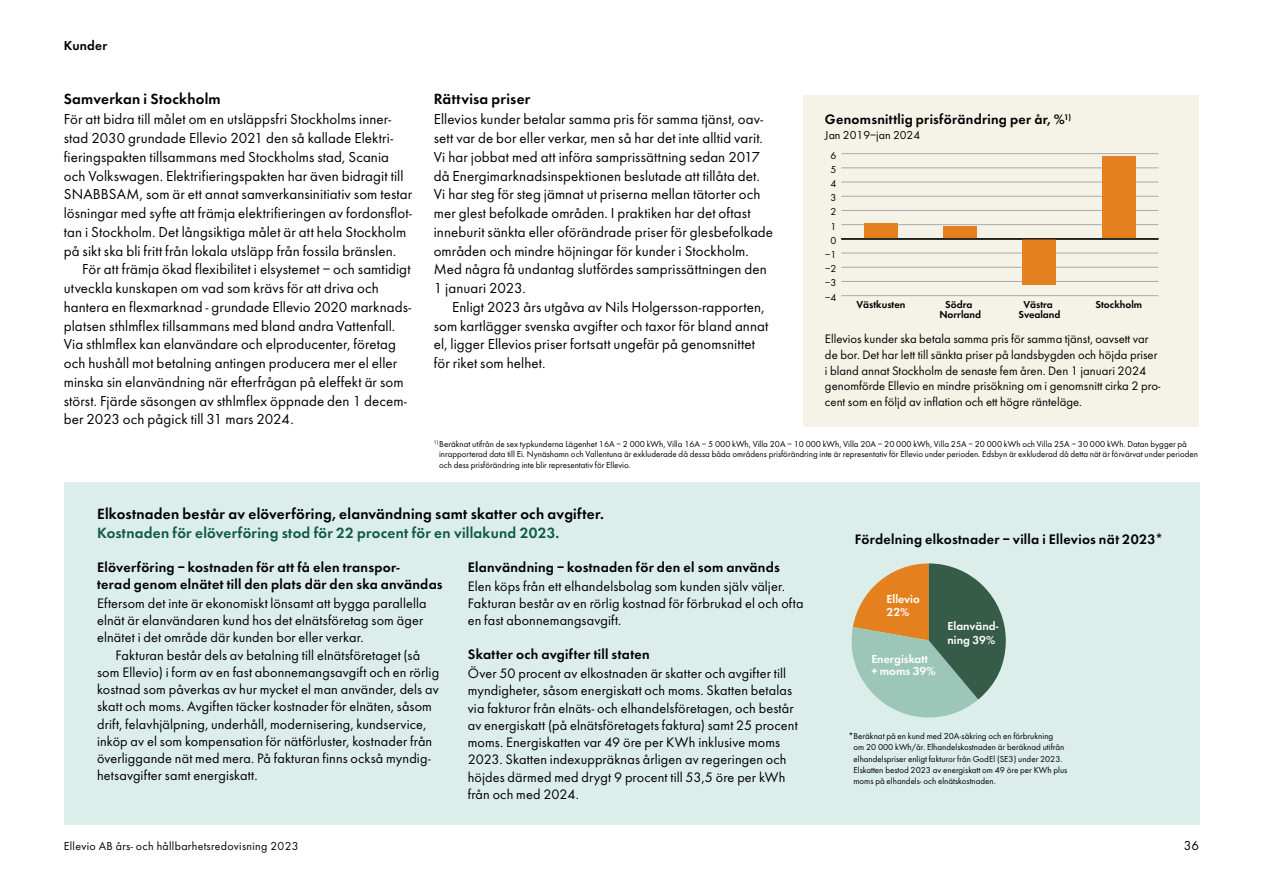
<style>
.page{position:relative;width:1263px;height:893px;background:#fff}
.page>*{position:absolute;margin:0;border:0;box-sizing:border-box;transform-origin:0 0}
.t1{font:600 15.3px "Futura EF";letter-spacing:.015em;color:#000}
.t2{font:600 15.3px "Futura EF";letter-spacing:.015em;color:#0f5a46}
.t3{font:15px/18.8px "Futura EF";letter-spacing:.005em;color:#000}
.t4{font:14.25px/17.2px "Futura EF";letter-spacing:.01em;color:#000}
.t5{font:600 14.25px/17.2px "Futura EF";letter-spacing:.02em;color:#000}
.t6{font:600 13.5px "Futura EF";letter-spacing:.02em;color:#000}
.t7{font:13.5px "Futura EF";color:#000}
.t8{font:12.75px/15.6px "Futura EF";color:#000}
.t9{font:600 12px/13.5px "Futura EF";color:#fff}
.t10{font:12px "Futura EF";letter-spacing:.025em;color:#000}
.t11{font:12px "Futura EF";color:#000}
.t12{font:600 10.5px/10.5px "Futura EF";color:#000;text-align:center}
.t13{font:10.5px "Futura EF";color:#000}
.t14{font:9px/11.2px "Futura EF";color:#000}
</style>
<div class="page">
<div style="left:804px;top:95px;width:395px;height:332px;background:#f5f2e8"></div>
<div style="left:64px;top:483px;width:1135px;height:342px;background:#dbeeea"></div>
<svg style="left:851px;top:563px;width:155px;height:155px"></svg>
<hr style="left:841px;top:295px;width:317px;height:1px;background:#aca9a9">
<hr style="left:841px;top:281px;width:317px;height:1px;background:#aca9a9">
<hr style="left:841px;top:267px;width:317px;height:1px;background:#aca9a9">
<hr style="left:841px;top:253px;width:317px;height:1px;background:#aca9a9">
<hr style="left:841px;top:224px;width:317px;height:1px;background:#aca9a9">
<hr style="left:841px;top:210px;width:317px;height:1px;background:#aca9a9">
<hr style="left:841px;top:196px;width:317px;height:1px;background:#aca9a9">
<hr style="left:841px;top:182px;width:317px;height:1px;background:#aca9a9">
<hr style="left:841px;top:168px;width:317px;height:1px;background:#aca9a9">
<hr style="left:841px;top:153px;width:317px;height:1px;background:#aca9a9">
<div style="left:864px;top:223px;width:33px;height:16px;background:#e4811e"></div>
<div style="left:943px;top:226px;width:34px;height:13px;background:#e4811e"></div>
<div style="left:1023px;top:239px;width:33px;height:45px;background:#e4811e"></div>
<div style="left:1102px;top:156px;width:33px;height:83px;background:#e4811e"></div>
<hr style="left:841px;top:238px;width:317px;height:2px;background:#232321">
<p class="t6" style="left:64px;top:37px;width:45px">Kunder</p>
<p class="t1" style="left:64px;top:90px;width:158px">Samverkan i Stockholm</p>
<p class="t3" style="left:64px;top:110px;width:350px">För att bidra till målet om en utsläppsfri Stockholms inner&shy;stad 2030 grundade Ellevio 2021 den så kallade Elektri&shy;fieringspakten tillsammans med Stockholms stad, Scania och Volkswagen. Elektrifieringspakten har även bidragit till SNABBSAM, som är ett annat samverkansinitiativ som testar lösningar med syfte att främja elektrifieringen av fordonsflot&shy;tan i Stockholm. Det långsiktiga målet är att hela Stockholm på sikt ska bli fritt från lokala utsläpp från fossila bränslen.</p>
<p class="t3" style="left:64px;top:260px;width:349px;text-indent:18px">För att främja ökad flexibilitet i elsystemet – och samtidigt utveckla kunskapen om vad som krävs för att driva och hantera en flexmarknad - grundade Ellevio 2020 marknads&shy;platsen sthlmflex tillsammans med bland andra Vattenfall.<br>Via sthlmflex kan elanvändare och elproducenter, företag och hushåll mot betalning antingen producera mer el eller minska sin elanvändning när efterfrågan på eleffekt är som störst. Fjärde säsongen av sthlmflex öppnade den 1 decem&shy;ber 2023 och pågick till 31 mars 2024.</p>
<p class="t1" style="left:434px;top:90px;width:98px">Rättvisa priser</p>
<p class="t3" style="left:434px;top:110px;width:341px">Ellevios kunder betalar samma pris för samma tjänst, oav&shy;sett var de bor eller verkar, men så har det inte alltid varit.<br>Vi har jobbat med att införa samprissättning sedan 2017 då Energimarknadsinspektionen beslutade att tillåta det.<br>Vi har steg för steg jämnat ut priserna mellan tätorter och mer glest befolkade områden. I praktiken har det oftast inneburit sänkta eller oförändrade priser för glesbefolkade områden och mindre höjningar för kunder i Stockholm.<br>Med några få undantag slutfördes samprissättningen den 1 januari 2023.</p>
<p class="t3" style="left:434px;top:297px;width:336px;text-indent:18px">Enligt 2023 års utgåva av Nils Holgersson-rapporten, som kartlägger svenska avgifter och taxor för bland annat el, ligger Ellevios priser fortsatt ungefär på genomsnittet för riket som helhet.</p>
<p class="t5" style="left:825px;top:111px;width:248px">Genomsnittlig prisförändring per år, %<sup>1)</sup></p>
<p class="t11" style="left:825px;top:128px;width:97px">Jan 2019–jan 2024</p>
<p class="t13" style="left:830px;top:149px;width:7px">6</p>
<p class="t13" style="left:830px;top:163px;width:7px">5</p>
<p class="t13" style="left:830px;top:178px;width:7px">4</p>
<p class="t13" style="left:830px;top:192px;width:7px">3</p>
<p class="t13" style="left:830px;top:206px;width:7px">2</p>
<p class="t13" style="left:830px;top:220px;width:7px">1</p>
<p class="t13" style="left:830px;top:234px;width:7px">0</p>
<p class="t13" style="left:825px;top:249px;width:13px">–1</p>
<p class="t13" style="left:825px;top:263px;width:13px">–2</p>
<p class="t13" style="left:825px;top:277px;width:13px">–3</p>
<p class="t13" style="left:825px;top:291px;width:13px">–4</p>
<p class="t12" style="left:856px;top:299px;width:50px">Västkusten</p>
<p class="t8" style="left:825px;top:331px;width:337px">Ellevios kunder ska betala samma pris för samma tjänst, oavsett var de bor. Det har lett till sänkta priser på landsbygden och höjda priser i bland annat Stockholm de senaste fem åren. Den 1 januari 2024 genomförde Ellevio en mindre prisökning om i genomsnitt cirka 2 pro&shy;cent som en följd av inflation och ett högre ränteläge.</p>
<p class="t12" style="left:939px;top:299px;width:43px">Södra<br>Norrland</p>
<p class="t12" style="left:1023px;top:299px;width:31px">Västra</p>
<p class="t12" style="left:1095px;top:299px;width:48px">Stockholm</p>
<p class="t12" style="left:1018px;top:310px;width:44px">Svealand</p>
<p class="t14" style="left:439px;top:439px;width:760px;line-height:10.5px;text-indent:-5px"><sup>1)</sup> Beräknat utifrån de sex typkunderna Lägenhet 16A – 2 000 kWh, Villa 16A – 5 000 kWh, Villa 20A – 10 000 kWh, Villa 20A – 20 000 kWh, Villa 25A – 20 000 kWh och Villa 25A – 30 000 kWh. Datan bygger på inrapporterad data till Ei. Nynäshamn och Vallentuna är exkluderade då dessa båda områdens prisförändring inte är representativ för Ellevio under perioden. Edsbyn är exkluderad då detta nät är förvärvat under perioden och dess prisförändring inte blir representativ för Ellevio.</p>
<p class="t1" style="left:97px;top:504px;width:508px">Elkostnaden består av elöverföring, elanvändning samt skatter och avgifter.</p>
<p class="t2" style="left:97px;top:523px;width:464px">Kostnaden för elöverföring stod för 22 procent för en villakund 2023.</p>
<p class="t5" style="left:97px;top:558px;width:347px">Elöverföring – kostnaden för att få elen transpor-<br>terad genom elnätet till den plats där den ska användas</p>
<p class="t4" style="left:97px;top:594px;width:331px">Eftersom det inte är ekonomiskt lönsamt att bygga parallella elnät är elanvändaren kund hos det elnätsföretag som äger elnätet i det område där kunden bor eller verkar.</p>
<p class="t4" style="left:97px;top:646px;width:344px;text-indent:18px">Fakturan består dels av betalning till elnätsföretaget (så som Ellevio) i form av en fast abonnemangsavgift och en rörlig kostnad som påverkas av hur mycket el man använder, dels av skatt och moms. Avgiften täcker kostnader för elnäten, såsom drift, felavhjälpning, underhåll, modernisering, kundservice, inköp av el som kompensation för nätförluster, kostnader från överliggande nät med mera. På fakturan finns också myndig&shy;hetsavgifter samt energiskatt.</p>
<p class="t5" style="left:468px;top:558px;width:314px">Elanvändning – kostnaden för den el som används</p>
<p class="t4" style="left:468px;top:577px;width:337px">Elen köps från ett elhandelsbolag som kunden själv väljer.<br>Fakturan består av en rörlig kostnad för förbrukad el och ofta en fast abonnemangsavgift.</p>
<p class="t5" style="left:468px;top:646px;width:183px">Skatter och avgifter till staten</p>
<p class="t4" style="left:468px;top:665px;width:331px">Över 50 procent av elkostnaden ä r skatter och avgifter till myndigheter, såsom energiskatt och moms. Skatten betalas via fakturor frå n elnäts- och elhandelsföretagen, och bestå r av energiskatt (på elnätsföretagets faktura) samt 25 procent moms. Energiskatten var 49 öre per KWh inklusive moms 2023. Skatten indexuppräknas årligen av regeringen och höjdes dä rmed med drygt 9 procent till 53,5 öre per kWh frå n och med 2024.</p>
<p class="t5" style="left:855px;top:530px;width:310px">Fördelning elkostnader – villa i Ellevios nät 2023*</p>
<p class="t9" style="left:887px;top:592px;width:35px">Ellevio<br>22%</p>
<p class="t9" style="left:871px;top:653px;width:66px;line-height:12px">Energiskatt + moms 39%</p>
<p class="t9" style="left:947px;top:619px;width:52px">Elanvänd&shy;ning 39%</p>
<p class="t14" style="left:853px;top:730px;width:215px;text-indent:-5px">*Beräknat på en kund med 20A-säkring och en förbrukning<br>om 20 000 kWh/år. Elhandelskostnaden är beräknad utifrån elhandelspriser enligt fakturor från GodEl (SE3) under 2023.<br>Elskatten bestod 2023 av energiskatt om 49 öre per KWh plus moms på elhandels- och elnätskostnaden.</p>
<p class="t10" style="left:64px;top:840px;width:236px">Ellevio AB års- och hållbarhetsredovisning 2023</p>
<p class="t7" style="left:1184px;top:838px;width:17px">36</p>
</div>
